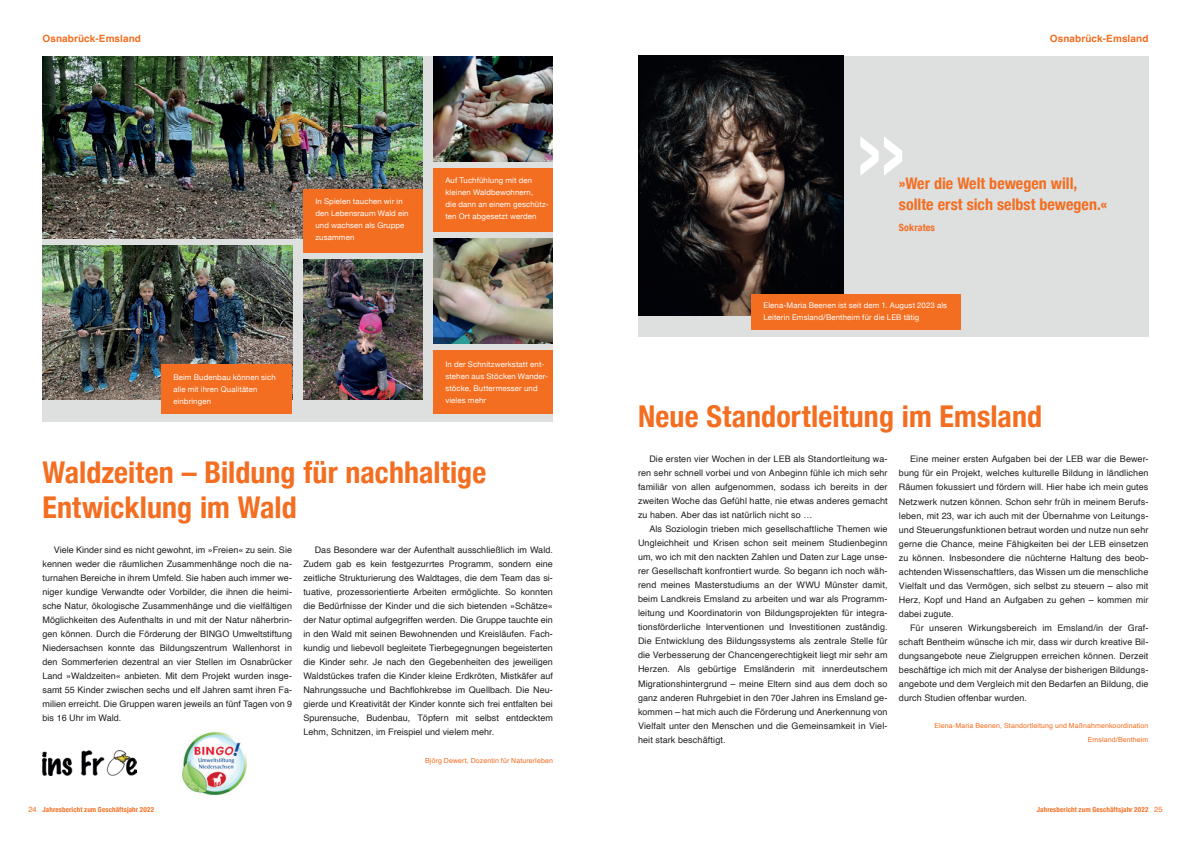
<style>
.page{position:relative;width:1191px;height:842px;background:#fff}
.page>*{position:absolute;margin:0;border:0;box-sizing:border-box;transform-origin:0 0}
.t1{font:120px "Helvetica Neue";color:#fff}
.t2{font:700 condensed 30px/35px "Helvetica Neue";letter-spacing:.005em;color:#f36e21}
.t3{font:700 condensed 16px/21px "Helvetica Neue";color:#f36e21}
.t4{font:700 10px "Helvetica";letter-spacing:.01em;color:#f36e21}
.t5{font:700 condensed 10px "Helvetica Neue";letter-spacing:.015em;color:#f36e21}
.t6{font:9px/14px "Helvetica";letter-spacing:.01em;color:#231f20;text-align:justify}
.t7{font:7.8px/12px "Helvetica Neue";letter-spacing:.015em;color:#fff}
.t8{font:7px/14px "Helvetica";letter-spacing:.015em;color:#f36e21;text-align:right}
.t9{font:700 condensed 7px "Helvetica Neue";letter-spacing:.02em;color:#f36e21}
.s1{font-family:"Helvetica";font-weight:400;font-stretch:normal;font-size:7.5px}
</style>
<div class="page">
<div style="left:638px;top:56px;width:510px;height:280px;background:#dedfdf"></div>
<img style="left:638px;top:56px;width:205px;height:259px">
<div style="left:751px;top:294px;width:210px;height:35px;background:#f36e21"></div>
<div style="left:43px;top:56px;width:510px;height:365px;background:#dedfdf"></div>
<img style="left:43px;top:750px;width:94px;height:26px">
<img style="left:182px;top:732px;width:65px;height:63px">
<img style="left:43px;top:57px;width:379px;height:182px">
<img style="left:43px;top:246px;width:249px;height:154px">
<img style="left:303px;top:260px;width:119px;height:140px">
<img style="left:434px;top:57px;width:119px;height:105px">
<img style="left:434px;top:239px;width:119px;height:105px">
<div style="left:303px;top:190px;width:119px;height:63px;background:#f36e21"></div>
<div style="left:162px;top:365px;width:130px;height:49px;background:#f36e21"></div>
<div style="left:434px;top:351px;width:119px;height:63px;background:#f36e21"></div>
<div style="left:434px;top:169px;width:119px;height:63px;background:#f36e21"></div>
<p class="t4" style="left:43px;top:33px;width:100px">Osnabrück-Emsland</p>
<p class="t4" style="left:1050px;top:33px;width:100px">Osnabrück-Emsland</p>
<p class="t7" style="left:315px;top:196px;width:95px">In Spielen tauchen wir in den Lebensraum Wald ein und wachsen als Gruppe zusammen</p>
<p class="t7" style="left:445px;top:175px;width:105px">Auf Tuchfühlung mit den kleinen Waldbewohnern,<br>die dann an einem geschütz&shy;ten Ort abgesetzt werden</p>
<p class="t7" style="left:173px;top:372px;width:104px">Beim Budenbau können sich alle mit ihren Qualitäten einbringen</p>
<p class="t7" style="left:445px;top:359px;width:104px">In der Schnitzwerkstatt ent&shy;stehen aus Stöcken Wander&shy;stöcke, Buttermesser und vieles mehr</p>
<h2 class="t2" style="left:43px;top:453px;width:445px">Waldzeiten – Bildung für nachhaltige<br>Entwicklung im Wald</h2>
<p class="t6" style="left:303px;top:543px;width:251px;text-indent:11px">Das Besondere war der Aufenthalt ausschließlich im Wald.<br>Zudem gab es kein festgezurrtes Programm, sondern eine zeitliche Strukturierung des Waldtages, die dem Team das si&shy;tuative, prozessorientierte Arbeiten ermöglichte. So konnten die Bedürfnisse der Kinder und die sich bietenden »Schätze« der Natur optimal aufgegriffen werden. Die Gruppe tauchte ein in den Wald mit seinen Bewohnenden und Kreisläufen. Fach&shy;kundig und liebevoll begleitete Tierbegegnungen begeisterten die Kinder sehr. Je nach den Gegebenheiten des jeweiligen Waldstückes trafen die Kinder kleine Erdkröten, Mistkäfer auf Nahrungssuche und Bachflohkrebse im Quellbach. Die Neu&shy;gierde und Kreativität der Kinder konnte sich frei entfalten bei Spurensuche, Budenbau, Töpfern mit selbst entdecktem Lehm, Schnitzen, im Freispiel und vielem mehr.</p>
<p class="t8" style="left:425px;top:754px;width:129px">Björg Dewert, Dozentin für Naturerleben</p>
<p class="t6" style="left:43px;top:543px;width:251px;text-indent:11px">Viele Kinder sind es nicht gewohnt, im »Freien« zu sein. Sie kennen weder die räumlichen Zusammenhänge noch die na&shy;turnahen Bereiche in ihrem Umfeld. Sie haben auch immer we&shy;niger kundige Verwandte oder Vorbilder, die ihnen die heimi&shy;sche Natur, ökologische Zusammenhänge und die vielfältigen Möglichkeiten des Aufenthalts in und mit der Natur näherbrin&shy;gen können. Durch die Förderung der BINGO Umweltstiftung Niedersachsen konnte das Bildungszentrum Wallenhorst in den Sommerferien dezentral an vier Stellen im Osnabrücker Land »Waldzeiten« anbieten. Mit dem Projekt wurden insge&shy;samt 55 Kinder zwischen sechs und elf Jahren samt ihren Fa&shy;milien erreicht. Die Gruppen waren jeweils an fünf Tagen von 9 bis 16 Uhr im Wald.</p>
<h1 class="t1" style="left:852px;top:60px;width:57px">»</h1>
<h3 class="t3" style="left:899px;top:172px;width:210px">»Wer die Welt bewegen will, sollte erst sich selbst bewegen.«</h3>
<p class="t5" style="left:899px;top:219px;width:38px">Sokrates</p>
<p class="t7" style="left:763px;top:300px;width:185px">Elena-Maria Beenen ist seit dem 1. August 2023 als<br>Leiterin Emsland/Bentheim für die LEB tätig</p>
<h2 class="t2" style="left:638px;top:397px;width:406px">Neue Standortleitung im Emsland</h2>
<p class="t6" style="left:638px;top:452px;width:251px;text-indent:11px">Die ersten vier Wochen in der LEB als Standortleitung wa&shy;ren sehr schnell vorbei und von Anbeginn fühle ich mich sehr familiär von allen aufgenommen, sodass ich bereits in der zweiten Woche das Gefühl hatte, nie etwas anderes gemacht zu haben. Aber das ist natürlich nicht so …</p>
<p class="t6" style="left:638px;top:522px;width:251px;text-indent:11px">Als Soziologin trieben mich gesellschaftliche Themen wie Ungleichheit und Krisen schon seit meinem Studienbeginn um, wo ich mit den nackten Zahlen und Daten zur Lage unse&shy;rer Gesellschaft konfrontiert wurde. So begann ich noch wäh&shy;rend meines Masterstudiums an der WWU Münster damit, beim Landkreis Emsland zu arbeiten und war als Programm&shy;leitung und Koordinatorin von Bildungsprojekten für integra&shy;tionsförderliche Interventionen und Investitionen zuständig.<br>Die Entwicklung des Bildungssystems als zentrale Stelle für die Verbesserung der Chancengerechtigkeit liegt mir sehr am Herzen. Als gebürtige Emsländerin mit innerdeutschem Migrationshintergrund – meine Eltern sind aus dem doch so ganz anderen Ruhrgebiet in den 70er Jahren ins Emsland ge&shy;kommen – hat mich auch die Förderung und Anerkennung von Vielfalt unter den Menschen und die Gemeinsamkeit in Viel&shy;heit stark beschäftigt.</p>
<p class="t6" style="left:899px;top:453px;width:251px;text-indent:11px">Eine meiner ersten Aufgaben bei der LEB war die Bewer&shy;bung für ein Projekt, welches kulturelle Bildung in ländlichen Räumen fokussiert und fördern will. Hier habe ich mein gutes Netzwerk nutzen können. Schon sehr früh in meinem Berufs&shy;leben, mit 23, war ich auch mit der Übernahme von Leitungs&shy;und Steuerungsfunktionen betraut worden und nutze nun sehr gerne die Chance, meine Fähigkeiten bei der LEB einsetzen zu können. Insbesondere die nüchterne Haltung des beob&shy;achtenden Wissenschaftlers, das Wissen um die menschliche Vielfalt und das Vermögen, sich selbst zu steuern – also mit Herz, Kopf und Hand an Aufgaben zu gehen – kommen mir dabei zugute.</p>
<p class="t6" style="left:899px;top:621px;width:251px;text-indent:11px">Für unseren Wirkungsbereich im Emsland/in der Graf&shy;schaft Bentheim wünsche ich mir, dass wir durch kreative Bil&shy;dungsangebote neue Zielgruppen erreichen können. Derzeit beschäftige ich mich mit der Analyse der bisherigen Bildungs&shy;angebote und dem Vergleich mit den Bedarfen an Bildung, die durch Studien offenbar wurden.</p>
<p class="t8" style="left:934px;top:719px;width:215px">Elena-Maria Beenen, Standortleitung und Maßnahmenkoordination<br>Emsland/Bentheim</p>
<p class="t9" style="left:28px;top:804px;width:127px"><span class="s1">24</span> Jahresbericht zum Geschäftsjahr 2022</p>
<p class="t9" style="left:1037px;top:804px;width:127px">Jahresbericht zum Geschäftsjahr 2022 <span class="s1">25</span></p>
</div>
